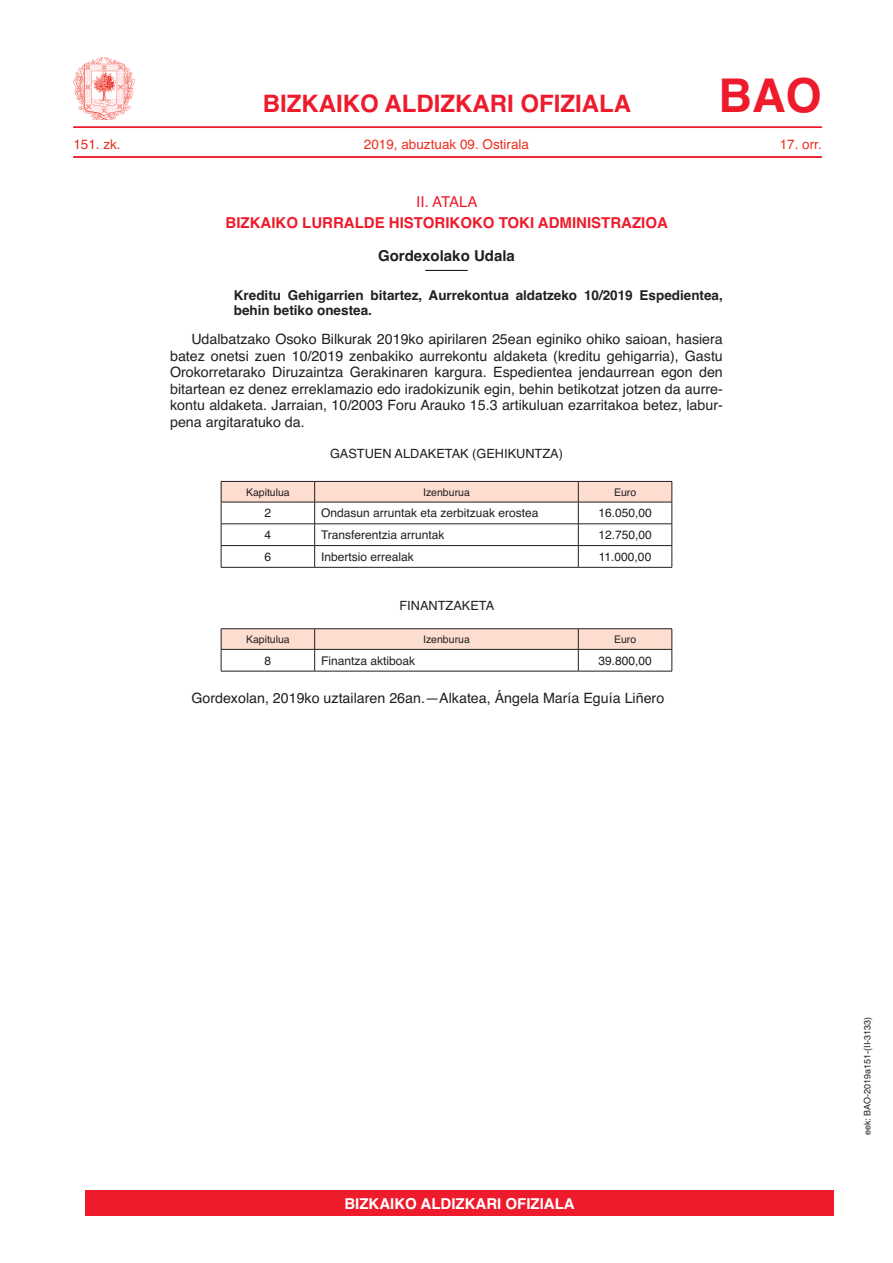
<style>
.page{position:relative;width:893px;height:1263px;background:#fff}
.page>*{position:absolute;margin:0;border:0;box-sizing:border-box;transform-origin:0 0}
.t1{font:700 46.5px "Helvetica";color:#ee1b2c}
.t2{font:700 24px "Helvetica";color:#ee1b2c}
.t3{font:700 15px "Helvetica";color:#ee1b2c}
.t4{font:700 15px "Helvetica";color:#fff}
.t5{font:700 15px "Helvetica";color:#231f20}
.t6{font:15px "Helvetica";color:#ee1b2c}
.t7{font:14.25px/16.5px "Helvetica";color:#231f20;text-align:justify}
.t8{font:700 13.5px/15px "Helvetica";color:#231f20}
.t9{font:13.5px "Helvetica";color:#ee2e22}
.t10{font:12.75px "Helvetica";color:#231f20}
.t11{font:12px "Helvetica";color:#231f20}
.t12{font:10.5px "Helvetica";color:#231f20}
.t13{font:9px "Helvetica";color:#231f20}
</style>
<div class="page">
<hr style="left:73px;top:126px;width:749px;height:2px;background:#ee1b2c">
<hr style="left:73px;top:156px;width:749px;height:2px;background:#ee1b2c">
<img style="left:74px;top:58px;width:61px;height:61px">
<hr style="left:425px;top:270px;width:43px;height:1px;background:#231f20">
<svg style="left:221px;top:481px;width:452px;height:86px"></svg>
<hr style="left:221px;top:567px;width:94px;height:1px;background:#231f20">
<hr style="left:315px;top:567px;width:263px;height:1px;background:#231f20">
<hr style="left:578px;top:567px;width:94px;height:1px;background:#231f20">
<hr style="left:221px;top:628px;width:94px;height:1px;background:#231f20">
<hr style="left:315px;top:628px;width:263px;height:1px;background:#231f20">
<hr style="left:578px;top:628px;width:94px;height:1px;background:#231f20">
<svg style="left:221px;top:629px;width:452px;height:42px"></svg>
<hr style="left:221px;top:671px;width:94px;height:1px;background:#231f20">
<hr style="left:315px;top:671px;width:263px;height:1px;background:#231f20">
<hr style="left:578px;top:671px;width:94px;height:1px;background:#231f20">
<div style="left:85px;top:1191px;width:748px;height:25px;background:#ee1b2c"></div>
<h2 class="t2" style="left:263px;top:84px;width:370px">BIZKAIKO ALDIZKARI OFIZIALA</h2>
<h1 class="t1" style="left:718px;top:58px;width:105px">BAO</h1>
<p class="t9" style="left:73px;top:134px;width:49px">151. zk.</p>
<p class="t9" style="left:364px;top:134px;width:167px">2019, abuztuak 09. Ostirala</p>
<p class="t9" style="left:780px;top:134px;width:44px">17. orr.</p>
<p class="t6" style="left:416px;top:190px;width:63px">II. ATALA</p>
<p class="t3" style="left:226px;top:210px;width:444px">BIZKAIKO LURRALDE HISTORIKOKO TOKI ADMINISTRAZIOA</p>
<p class="t5" style="left:378px;top:244px;width:138px">Gordexolako Udala</p>
<p class="t8" style="left:234px;top:288px;width:490px">Kreditu Gehigarrien bitartez, Aurrekontua aldatzeko 10/2019 Espedientea, behin betiko onestea.</p>
<p class="t7" style="left:170px;top:332px;width:554px;text-indent:21px">Udalbatzako Osoko Bilkurak 2019ko apirilaren 25ean eginiko ohiko saioan, hasiera batez onetsi zuen 10/2019 zenbakiko aurrekontu aldaketa (kreditu gehigarria), Gastu Orokorretarako Diruzaintza Gerakinaren kargura. Espedientea jendaurrean egon den bitartean ez denez erreklamazio edo iradokizunik egin, behin betikotzat jotzen da aurre&shy;kontu aldaketa. Jarraian, 10/2003 Foru Arauko 15.3 artikuluan ezarritakoa betez, labur&shy;pena argitaratuko da.</p>
<p class="t10" style="left:330px;top:444px;width:234px">GASTUEN ALDAKETAK (GEHIKUNTZA)</p>
<p class="t12" style="left:246px;top:484px;width:45px">Kapitulua</p>
<p class="t12" style="left:423px;top:484px;width:48px">Izenburua</p>
<p class="t12" style="left:614px;top:484px;width:24px">Euro</p>
<p class="t11" style="left:265px;top:504px;width:8px">2</p>
<p class="t11" style="left:321px;top:504px;width:219px">Ondasun arruntak eta zerbitzuak erostea</p>
<p class="t11" style="left:598px;top:504px;width:55px">16.050,00</p>
<p class="t11" style="left:265px;top:526px;width:8px">4</p>
<p class="t11" style="left:321px;top:526px;width:125px">Transferentzia arruntak</p>
<p class="t11" style="left:598px;top:526px;width:55px">12.750,00</p>
<p class="t11" style="left:265px;top:547px;width:8px">6</p>
<p class="t11" style="left:321px;top:547px;width:94px">Inbertsio errealak</p>
<p class="t11" style="left:599px;top:547px;width:54px">11.000,00</p>
<p class="t10" style="left:399px;top:595px;width:96px">FINANTZAKETA</p>
<p class="t12" style="left:246px;top:631px;width:45px">Kapitulua</p>
<p class="t12" style="left:423px;top:631px;width:48px">Izenburua</p>
<p class="t12" style="left:614px;top:631px;width:24px">Euro</p>
<p class="t11" style="left:265px;top:651px;width:8px">8</p>
<p class="t11" style="left:321px;top:651px;width:96px">Finantza aktiboak</p>
<p class="t11" style="left:598px;top:651px;width:55px">39.800,00</p>
<p class="t7" style="left:191px;top:690px;width:474px">Gordexolan, 2019ko uztailaren 26an.—Alkatea, Ángela María Eguía Liñero</p>
<p class="t4" style="left:344px;top:1192px;width:232px">BIZKAIKO ALDIZKARI OFIZIALA</p>
<p class="t13" style="left:860px;top:1135px;width:120px;rotate:-90deg">eek: BAO-2019a151-(II-3133)</p>
</div>
